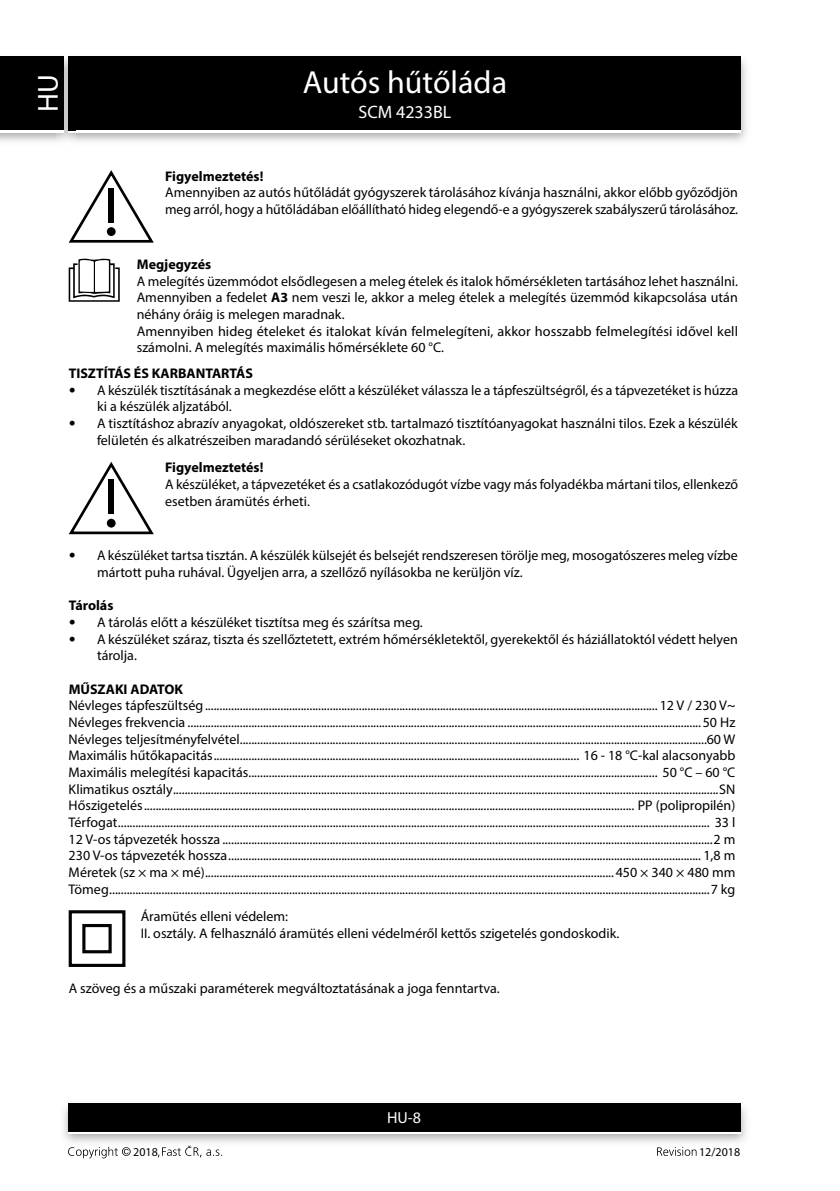
<style>
.page{position:relative;width:840px;height:1191px;background:#fff}
.page>*{position:absolute;margin:0;border:0;box-sizing:border-box;transform-origin:0 0}
.t1{font:32px "Myriad Pro";color:#fff}
.t2{font:29px "Myriad Pro";color:#fff}
.t3{font:18px "Myriad Pro";color:#fff}
.t4{font:16px "Myriad Pro";color:#fff}
.t5{font:14px/16.6px "Myriad Pro";color:#000}
.t6{font:700 14px "Myriad Pro";color:#000}
.t7{font:12px "Myriad Pro";color:#000}
.s1{font-weight:700}
.s2{font-family:"Frutiger CE"}
</style>
<div class="page">
<img style="left:0;top:56px;width:747px;height:86px">
<div style="left:68px;top:59px;width:672px;height:74px;background:#fff"></div>
<div style="left:68px;top:57px;width:672px;height:73px;background:#000"></div>
<img style="left:63px;top:1103px;width:684px;height:40px">
<div style="left:68px;top:1106px;width:672px;height:28px;background:linear-gradient(to right,#fff,#fff)"></div>
<div style="left:68px;top:1103px;width:672px;height:28px;background:#000"></div>
<img style="left:57px;top:56px;width:18px;height:86px">
<img style="left:68px;top:130px;width:7px;height:3px">
<svg style="left:68px;top:57px;width:7px;height:2px"></svg>
<img style="left:68px;top:59px;width:7px;height:71px">
<div style="left:0;top:59px;width:64px;height:74px;background:#fff"></div>
<div style="left:0;top:57px;width:64px;height:73px;background:#000"></div>
<svg style="left:68px;top:1146px;width:62px;height:12px"></svg>
<svg style="left:158px;top:1145px;width:64px;height:12px"></svg>
<svg style="left:657px;top:1147px;width:39px;height:8px"></svg>
<svg style="left:69px;top:170px;width:85px;height:73px"></svg>
<div style="left:108px;top:188px;width:6px;height:35px;background:#000"></div>
<div style="left:107px;top:227px;width:9px;height:9px;background:#000;border-radius:50%"></div>
<svg style="left:69px;top:259px;width:51px;height:43px"></svg>
<svg style="left:69px;top:462px;width:85px;height:72px"></svg>
<div style="left:108px;top:479px;width:6px;height:35px;background:#000"></div>
<div style="left:107px;top:519px;width:9px;height:8px;background:#000;border-radius:50%"></div>
<div style="left:69px;top:910px;width:56px;height:57px;border:3px solid #010202"></div>
<div style="left:82px;top:924px;width:30px;height:29px;border:3px solid #010202"></div>
<h2 class="t2" style="left:30px;top:112px;width:39px;rotate:-90deg">HU</h2>
<h1 class="t1" style="left:302px;top:62px;width:206px">Autós hűtőláda</h1>
<p class="t3" style="left:358px;top:101px;width:94px">SCM 4233BL</p>
<p class="t6" style="left:165px;top:167px;width:100px">Figyelmeztetés!</p>
<p class="t5" style="left:165px;top:184px;width:574px">Amennyiben az autós hűtőládát gyógyszerek tárolásához kívánja használni, akkor előbb győződjön meg arról, hogy a hűtőládában előállítható hideg elegendő-e a gyógyszerek szabályszerű tárolásához.</p>
<p class="t6" style="left:137px;top:255px;width:76px">Megjegyzés</p>
<p class="t5" style="left:137px;top:273px;width:602px">A melegítés üzemmódot elsődlegesen a meleg ételek és italok hőmérsékleten tartásához lehet használni.<br>Amennyiben a fedelet <span class="s1">A3</span> nem veszi le, akkor a meleg ételek a melegítés üzemmód kikapcsolása után néhány óráig is melegen maradnak.<br>Amennyiben hideg ételeket és italokat kíván felmelegíteni, akkor hosszabb felmelegítési idővel kell számolni. A melegítés maximális hőmérséklete 60 °C.</p>
<p class="t6" style="left:69px;top:364px;width:186px">TISZTÍTÁS ÉS KARBANTARTÁS</p>
<p class="t5" style="left:97px;top:381px;width:642px;text-indent:-28px"><span class="s2">•</span> A készülék tisztításának a megkezdése előtt a készüléket válassza le a tápfeszültségről, és a tápvezetéket is húzza ki a készülék aljzatából.</p>
<p class="t5" style="left:97px;top:415px;width:642px;text-indent:-28px"><span class="s2">•</span> A tisztításhoz abrazív anyagokat, oldószereket stb. tartalmazó tisztítóanyagokat használni tilos. Ezek a készülék felületén és alkatrészeiben maradandó sérüléseket okozhatnak.</p>
<p class="t6" style="left:165px;top:458px;width:100px">Figyelmeztetés!</p>
<p class="t5" style="left:165px;top:475px;width:574px">A készüléket, a tápvezetéket és a csatlakozódugót vízbe vagy más folyadékba mártani tilos, ellenkező esetben áramütés érheti.</p>
<p class="t5" style="left:97px;top:546px;width:641px;text-indent:-28px"><span class="s2">•</span> A készüléket tartsa tisztán. A készülék külsejét és belsejét rendszeresen törölje meg, mosogatószeres meleg vízbe mártott puha ruhával. Ügyeljen arra, a szellőző nyílásokba ne kerüljön víz.</p>
<p class="t6" style="left:69px;top:596px;width:46px">Tárolás</p>
<p class="t5" style="left:69px;top:613px;width:355px"><span class="s2">•</span> A tárolás előtt a készüléket tisztítsa meg és szárítsa meg.</p>
<p class="t5" style="left:97px;top:630px;width:642px;text-indent:-28px"><span class="s2">•</span> A készüléket száraz, tiszta és szellőztetett, extrém hőmérsékletektől, gyerekektől és háziállatoktól védett helyen tárolja.</p>
<p class="t6" style="left:69px;top:680px;width:116px">MŰSZAKI ADATOK</p>
<p class="t5" style="left:69px;top:697px;width:668px;text-align:justify">Névleges tápfeszültség............................................................................................................................................................ 12 V / 230 V~ Névleges frekvencia .................................................................................................................................................................................50 Hz Névleges teljesítményfelvétel.................................................................................................................................................................60 W Maximális hűtőkapacitás.............................................................................................................................. 16 - 18 °C-kal alacsonyabb Maximális melegítési kapacitás............................................................................................................................................. 50 °C – 60 °C Klimatikus osztály............................................................................................................................................................................................SN Hőszigetelés......................................................................................................................................................................... PP (polipropilén)<br>Térfogat............................................................................................................................................................................................................ 33 l 12 V-os tápvezeték hossza .........................................................................................................................................................................2 m 230 V-os tápvezeték hossza................................................................................................................................................................... 1,8 m Méretek (sz × ma × mé).............................................................................................................................................450 × 340 × 480 mm Tömeg...............................................................................................................................................................................................................7 kg</p>
<p class="t5" style="left:141px;top:907px;width:480px">Áramütés elleni védelem:<br>II. osztály. A felhasználó áramütés elleni védelméről kettős szigetelés gondoskodik.</p>
<p class="t5" style="left:69px;top:980px;width:432px">A szöveg és a műszaki paraméterek megváltoztatásának a joga fenntartva.</p>
<p class="t4" style="left:387px;top:1108px;width:35px">HU-8</p>
<p class="t7" style="left:133px;top:1144px;width:26px">2018</p>
<p class="t7" style="left:698px;top:1144px;width:43px">12/2018</p>
</div>
